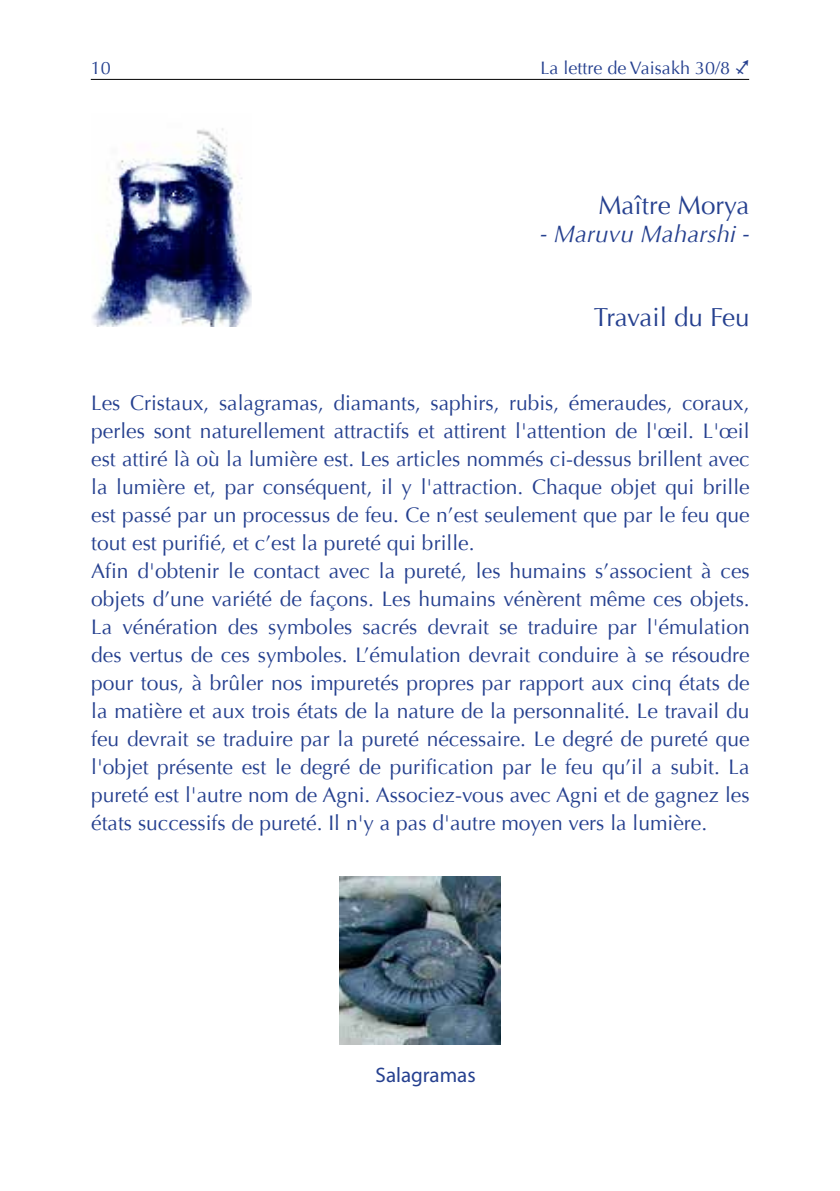
<style>
.page{position:relative;width:840px;height:1191px;background:#fff}
.page>*{position:absolute;margin:0;border:0;box-sizing:border-box;transform-origin:0 0}
.t1{font:26px "Optima";color:#25408f}
.t2{font:italic 24px "Optima";color:#25408f}
.t3{font:21px/28px "Optima";color:#25408f}
.t4{font:21px "Myriad Pro";color:#25408f}
.t5{font:18px "Optima";color:#25408f}
.s1{font-family:"Glyphs"}
</style>
<div class="page">
<hr style="left:91px;top:79px;width:657px;height:1px;background:#000">
<img style="left:92px;top:128px;width:159px;height:198px">
<img style="left:339px;top:876px;width:161px;height:168px">
<p class="t5" style="left:91px;top:57px;width:22px">10</p>
<p class="t5" style="left:540px;top:57px;width:210px">La lettre de Vaisakh 30/8 <span class="s1">9</span></p>
<p class="t1" style="left:598px;top:190px;width:153px">Maître Morya</p>
<p class="t2" style="left:539px;top:220px;width:211px">- Maruvu Maharshi -</p>
<p class="t1" style="left:593px;top:302px;width:157px">Travail du Feu</p>
<p class="t3" style="left:91px;top:389px;width:659px">Les Cristaux, salagramas, diamants, saphirs, rubis, émeraudes, coraux, perles sont naturellement attractifs et attirent l'attention de l'œil. L'œil est attiré là où la lumière est. Les articles nommés ci-dessus brillent avec la lumière et, par conséquent, il y l'attraction. Chaque objet qui brille est passé par un processus de feu. Ce n’est seulement que par le feu que tout est purifié, et c’est la pureté qui brille.<br>Afin d'obtenir le contact avec la pureté, les humains s’associent à ces objets d’une variété de façons. Les humains vénèrent même ces objets.<br>La vénération des symboles sacrés devrait se traduire par l'émulation des vertus de ces symboles. L’émulation devrait conduire à se résoudre pour tous, à brûler nos impuretés propres par rapport aux cinq états de la matière et aux trois états de la nature de la personnalité. Le travail du feu devrait se traduire par la pureté nécessaire. Le degré de pureté que l'objet présente est le degré de purification par le feu qu’il a subit. La pureté est l'autre nom de Agni. Associez-vous avec Agni et de gagnez les états successifs de pureté. Il n'y a pas d'autre moyen vers la lumière.</p>
<p class="t4" style="left:375px;top:1062px;width:102px">Salagramas</p>
</div>
